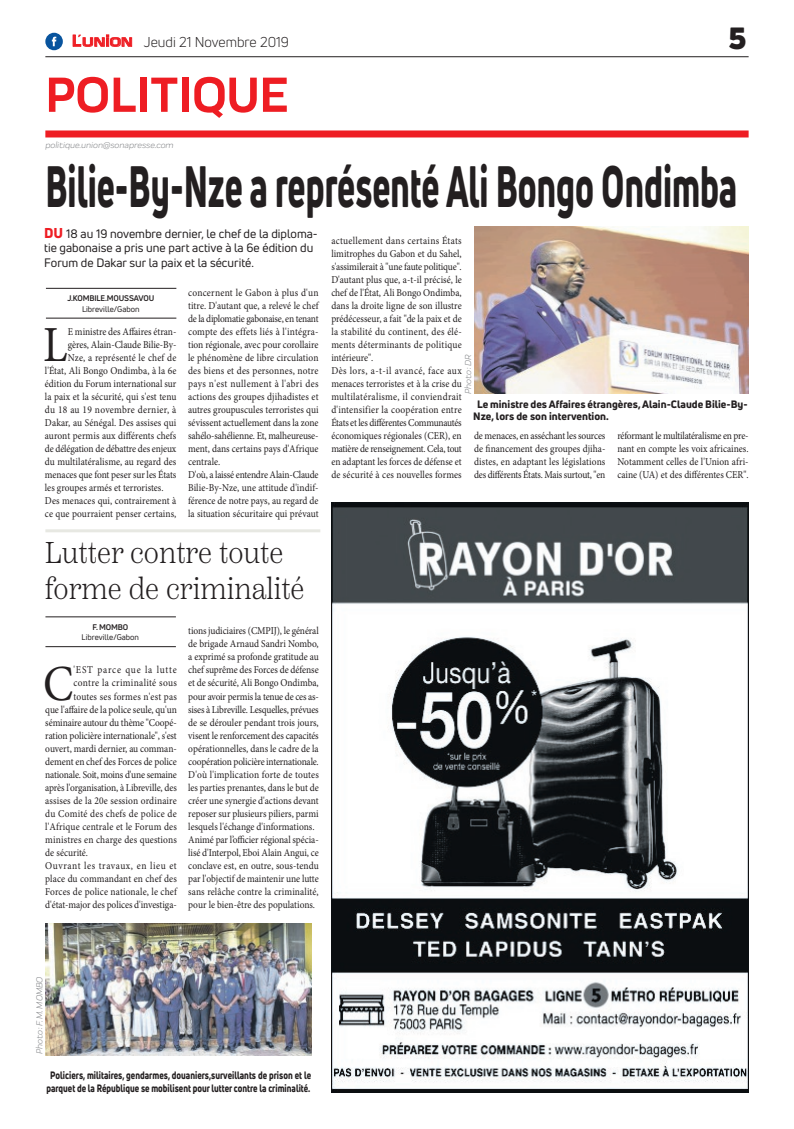
<style>
.page{position:relative;width:794px;height:1129px;background:#fff}
.page>*{position:absolute;margin:0;border:0;box-sizing:border-box;transform-origin:0 0}
.t1{font:800 57px "Uni Neue";color:#231f20;scale:.6 1}
.t2{font:700 51px "Praktika";color:#ee1d23}
.t3{font:50.5px "Minion Pro";color:#231f20;scale:.9 1}
.t4{font:300 30px/36px "Scotch Text";color:#231f20;scale:.9 1}
.t5{font:900 30px "Uni Neue";color:#231f20}
.t6{font:14px "Uni Neue";color:#231f20}
.t7{font:12px/14.4px "Uni Neue";color:#231f20}
.t8{font:10.5px/13px "Minion Pro";color:#231f20;scale:.9 1}
.t9{font:800 10.5px/12.6px "Uni Neue";color:#231f20;text-align:center;scale:.8 1}
.t10{font:800 10.5px/12.6px "Uni Neue";color:#231f20}
.t11{font:10.5px "Minion Pro";letter-spacing:.03em;color:#231f20;scale:.9 1}
.t12{font:10.5px "Minion Pro";letter-spacing:-.02em;color:#231f20;scale:.9 1}
.t13{font:10.5px "Minion Pro";letter-spacing:.025em;color:#231f20;scale:.9 1}
.t14{font:10.5px "Minion Pro";letter-spacing:.06em;color:#231f20;scale:.9 1}
.t15{font:10.5px "Minion Pro";letter-spacing:.02em;color:#231f20;scale:.9 1}
.t16{font:10.5px "Minion Pro";letter-spacing:.075em;color:#231f20;scale:.9 1}
.t17{font:italic 9px "Praktika";color:#818386}
.t18{font:8px "Uni Neue";color:#231f20}
.t19{font:700 8px "Uni Neue";letter-spacing:-.02em;color:#231f20}
.s1{font-family:"Eurostile";font-weight:600;font-size:15px;color:#ee1d23}
.s2{font-family:"Eurostile";font-weight:600;font-size:11.4px;color:#ee1d23}
.s3{font-weight:800;font-size:14px;color:#ee1d23}
</style>
<div class="page">
<hr style="left:45px;top:56px;width:703px;height:1px;background:#231f20">
<div style="left:45px;top:130px;width:703px;height:7px;background:#ee1d23"></div>
<svg style="left:72px;top:34px;width:60px;height:13px"></svg>
<div style="left:45px;top:33px;width:18px;height:17px;background:#08549e;border-radius:50%"></div>
<svg style="left:52px;top:37px;width:4px;height:9px"></svg>
<img style="left:331px;top:502px;width:417px;height:589px">
<hr style="left:46px;top:317px;width:130px;height:1px;background:#231f20">
<hr style="left:46px;top:288px;width:130px;height:1px;background:#231f20">
<img style="left:474px;top:227px;width:274px;height:166px">
<hr style="left:45px;top:529px;width:275px;height:3px;background:#e7e8e2">
<hr style="left:45px;top:646px;width:131px;height:1px;background:#231f20">
<hr style="left:45px;top:616px;width:131px;height:1px;background:#231f20">
<img style="left:45px;top:923px;width:266px;height:132px">
<h3 class="t6" style="left:72px;top:33px;width:218px"><span class="s1">L</span><span class="s2">UNION</span> Jeudi 21 Novembre 2019</h3>
<h2 class="t2" style="left:45px;top:54px;width:245px">POLITIQUE</h2>
<p class="t17" style="left:45px;top:139px;width:130px">politique.union@sonapresse.com</p>
<h3 class="t5" style="left:728px;top:17px;width:19px">5</h3>
<h1 class="t1" style="left:45px;top:148px;width:1154px">Bilie-By-Nze a représenté Ali Bongo Ondimba</h1>
<p class="t7" style="left:44px;top:226px;width:275px"><span class="s3">DU</span> 18 au 19 novembre dernier, le chef de la diploma&shy;tie gabonaise a pris une part active à la 6e édition du<br>Forum de Dakar sur la paix et la sécurité.</p>
<p class="t19" style="left:67px;top:293px;width:88px">J.KOMBILE.MOUSSAVOU</p>
<p class="t18" style="left:82px;top:304px;width:59px">Libreville/Gabon</p>
<p class="t8" style="left:331px;top:234px;width:146px">actuellement dans certains États limitrophes du Gabon et du Sahel, s'assimilerait à "une faute politique".<br>D'autant plus que, a-t-il précisé, le chef de l'État, Ali Bongo Ondimba, dans la droite ligne de son illustre prédécesseur, a fait "de la paix et de la stabilité du continent, des élé&shy;ments déterminants de politique intérieure".<br>Dès lors, a-t-il avancé, face aux menaces terroristes et à la crise du multilatéralisme, il conviendrait d'intensifier la coopération entre États et les différentes Communautés économiques régionales (CER), en matière de renseignement. Cela, tout en adaptant les forces de défense et de sécurité à ces nouvelles formes</p>
<p class="t8" style="left:188px;top:286px;width:146px">concernent le Gabon à plus d'un titre. D'autant que, a relevé le chef de la diplomatie gabonaise, en tenant compte des effets liés à l'intégra&shy;tion régionale, avec pour corollaire le phénomène de libre circulation des biens et des personnes, notre pays n'est nullement à l'abri des actions des groupes djihadistes et autres groupuscules terroristes qui sévissent actuellement dans la zone sahélo-sahélienne. Et, malheureuse&shy;ment, dans certains pays d'Afrique centrale.<br>D'où, a laissé entendre Alain-Claude Bilie-By-Nze, une attitude d'indif&shy;férence de notre pays, au regard de la situation sécuritaire qui prévaut</p>
<h3 class="t3" style="left:43px;top:311px;width:29px">L</h3>
<p class="t8" style="left:68px;top:325px;width:122px">E ministre des Affaires étran-</p>
<p class="t8" style="left:68px;top:338px;width:122px">gères, Alain-Claude Bilie-By-</p>
<p class="t15" style="left:68px;top:351px;width:122px">Nze, a représenté le chef de</p>
<p class="t8" style="left:45px;top:364px;width:148px">l'État, Ali Bongo Ondimba, à la 6e</p>
<p class="t8" style="left:45px;top:377px;width:148px">édition du Forum international sur</p>
<p class="t8" style="left:45px;top:390px;width:148px">la paix et la sécurité, qui s'est tenu</p>
<p class="t11" style="left:45px;top:403px;width:147px">du 18 au 19 novembre dernier, à</p>
<p class="t8" style="left:45px;top:416px;width:148px">Dakar, au Sénégal. Des assises qui</p>
<p class="t8" style="left:45px;top:429px;width:147px">auront permis aux différents chefs</p>
<p class="t8" style="left:45px;top:442px;width:148px">de délégation de débattre des enjeux</p>
<p class="t8" style="left:45px;top:455px;width:148px">du multilatéralisme, au regard des</p>
<p class="t8" style="left:45px;top:468px;width:148px">menaces que font peser sur les États</p>
<p class="t8" style="left:45px;top:481px;width:133px">les groupes armés et terroristes.</p>
<p class="t8" style="left:45px;top:494px;width:147px">Des menaces qui, contrairement à</p>
<p class="t8" style="left:45px;top:507px;width:148px">ce que pourraient penser certains,</p>
<p class="t17" style="left:462px;top:394px;width:41px;rotate:-90deg">Photo : DR</p>
<p class="t10" style="left:473px;top:397px;width:276px;text-indent:4px">Le ministre des Affaires étrangères, Alain-Claude Bilie-By-<br>Nze, lors de son intervention.</p>
<p class="t8" style="left:474px;top:429px;width:147px;text-align:justify">de menaces, en asséchant les sources de financement des groupes djiha&shy;distes, en adaptant les législations des différents États. Mais surtout, "en</p>
<p class="t8" style="left:617px;top:429px;width:147px;text-align:justify">réformant le multilatéralisme en pre&shy;nant en compte les voix africaines.<br>Notamment celles de l'Union afri&shy;caine (UA) et des différentes CER".</p>
<h3 class="t4" style="left:45px;top:535px;width:290px">Lutter contre toute forme de criminalité</h3>
<p class="t19" style="left:92px;top:621px;width:37px">F. MOMBO</p>
<p class="t18" style="left:82px;top:632px;width:59px">Libreville/Gabon</p>
<p class="t8" style="left:188px;top:624px;width:147px">tions judiciaires (CMPIJ), le général de brigade Arnaud Sandri Nombo, a exprimé sa profonde gratitude au chef suprême des Forces de défense et de sécurité, Ali Bongo Ondimba, pour avoir permis la tenue de ces as&shy;sises à Libreville. Lesquelles, prévues de se dérouler pendant trois jours, visent le renforcement des capacités opérationnelles, dans le cadre de la coopération policière internationale.<br>D'où l'implication forte de toutes les parties prenantes, dans le but de créer une synergie d'actions devant reposer sur plusieurs piliers, parmi lesquels l'échange d'informations.<br>Animé par l’officier régional spécia&shy;lisé d'Interpol, Eboi Alain Angui, ce conclave est, en outre, sous-tendu par l'objectif de maintenir une lutte sans relâche contre la criminalité, pour le bien-être des populations.</p>
<h3 class="t3" style="left:43px;top:649px;width:35px">C</h3>
<p class="t16" style="left:74px;top:663px;width:116px">'EST parce que la lutte</p>
<p class="t11" style="left:74px;top:676px;width:116px">contre la criminalité sous</p>
<p class="t8" style="left:74px;top:689px;width:116px">toutes ses formes n'est pas</p>
<p class="t8" style="left:45px;top:702px;width:148px">que l'affaire de la police seule, qu'un</p>
<p class="t8" style="left:45px;top:715px;width:148px">séminaire autour du thème "Coopé-</p>
<p class="t8" style="left:45px;top:728px;width:148px">ration policière internationale", s'est</p>
<p class="t8" style="left:45px;top:741px;width:148px">ouvert, mardi dernier, au comman-</p>
<p class="t8" style="left:45px;top:754px;width:148px">dement en chef des Forces de police</p>
<p class="t12" style="left:45px;top:767px;width:148px">nationale. Soit, moins d'une semaine</p>
<p class="t8" style="left:45px;top:780px;width:148px">après l'organisation, à Libreville, des</p>
<p class="t8" style="left:45px;top:793px;width:148px">assises de la 20e session ordinaire</p>
<p class="t13" style="left:45px;top:806px;width:148px">du Comité des chefs de police de</p>
<p class="t8" style="left:45px;top:819px;width:148px">l'Afrique centrale et le Forum des</p>
<p class="t8" style="left:45px;top:832px;width:148px">ministres en charge des questions</p>
<p class="t8" style="left:45px;top:845px;width:49px">de sécurité.</p>
<p class="t14" style="left:45px;top:858px;width:148px">Ouvrant les travaux, en lieu et</p>
<p class="t8" style="left:45px;top:871px;width:148px">place du commandant en chef des</p>
<p class="t8" style="left:45px;top:884px;width:148px">Forces de police nationale, le chef</p>
<p class="t8" style="left:45px;top:897px;width:148px">d'état-major des polices d'investiga-</p>
<p class="t17" style="left:33px;top:1053px;width:79px;rotate:-90deg">Photo : F. M. MOMBO</p>
<p class="t9" style="left:46px;top:1068px;width:332px">Policiers, militaires, gendarmes, douaniers,surveillants de prison et le parquet de la République se mobilisent pour lutter contre la criminalité.</p>
</div>
